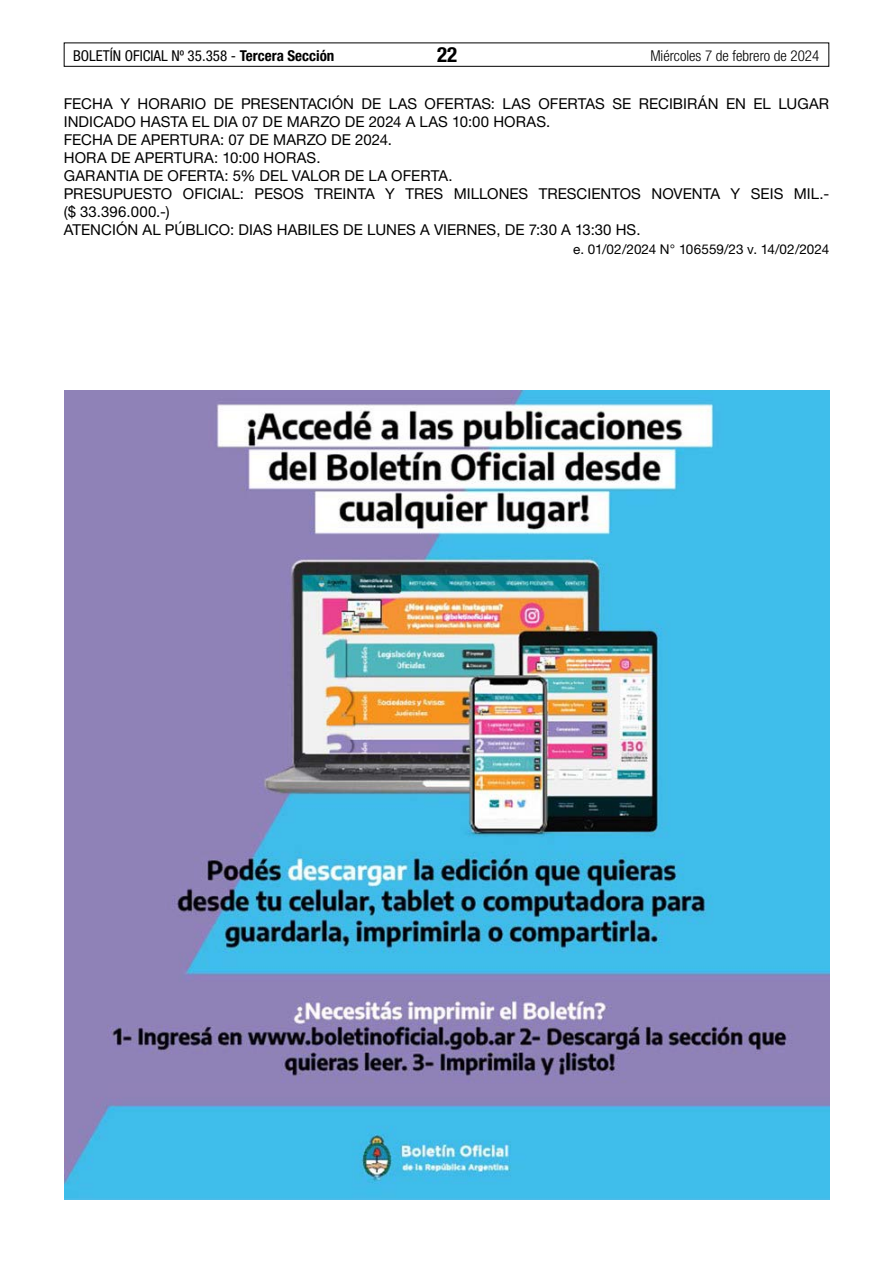
<style>
.page{position:relative;width:893px;height:1263px;background:#fff}
.page>*{position:absolute;margin:0;border:0;box-sizing:border-box;transform-origin:0 0}
.t1{font:700 condensed 21px "Helvetica Neue LT Std";color:#000}
.t2{font:15px/18px "Helvetica Neue LT Std";letter-spacing:.005em;color:#000}
.t3{font:condensed 15px "Helvetica Neue LT Std";color:#000}
.t4{font:300 condensed 15px "Helvetica Neue LT Std";color:#000}
.t5{font:13.5px "Helvetica Neue LT Std";color:#000}
.s1{font-weight:700}
</style>
<div class="page">
<div style="left:64px;top:43px;width:765px;height:24px;border:1px solid #000"></div>
<img style="left:64px;top:391px;width:765px;height:808px">
<p class="t3" style="left:73px;top:47px;width:263px">BOLETÍN OFICIAL Nº 35.358 - <span class="s1">Tercera Sección</span></p>
<h1 class="t1" style="left:437px;top:42px;width:22px">22</h1>
<p class="t4" style="left:650px;top:47px;width:170px">Miércoles 7 de febrero de 2024</p>
<p class="t2" style="left:64px;top:94px;width:767px">FECHA Y HORARIO DE PRESENTACIÓN DE LAS OFERTAS: LAS OFERTAS SE RECIBIRÁN EN EL LUGAR INDICADO HASTA EL DIA 07 DE MARZO DE 2024 A LAS 10:00 HORAS.<br>FECHA DE APERTURA: 07 DE MARZO DE 2024.<br>HORA DE APERTURA: 10:00 HORAS.<br>GARANTIA DE OFERTA: 5% DEL VALOR DE LA OFERTA.<br>PRESUPUESTO OFICIAL: PESOS TREINTA Y TRES MILLONES TRESCIENTOS NOVENTA Y SEIS MIL.- ($ 33.396.000.-)<br>ATENCIÓN AL PÚBLICO: DIAS HABILES DE LUNES A VIERNES, DE 7:30 A 13:30 HS.</p>
<p class="t5" style="left:573px;top:241px;width:257px">e. 01/02/2024 N° 106559/23 v. 14/02/2024</p>
</div>
